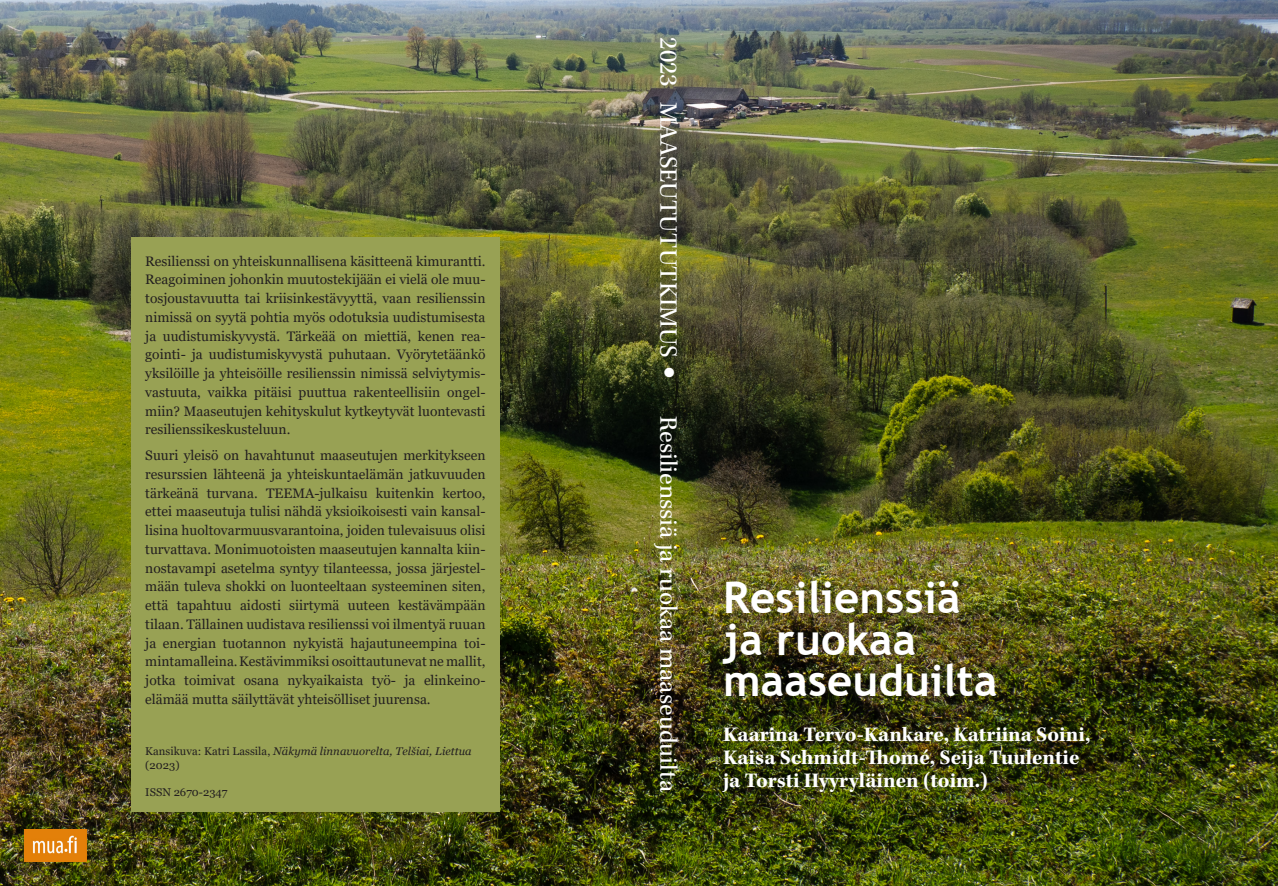
<style>
.page{position:relative;width:1278px;height:886px;background:#fff}
.page>*{position:absolute;margin:0;border:0;box-sizing:border-box;transform-origin:0 0}
.t1{font:700 43.75px/41.2px "Trebuchet MS";letter-spacing:.005em;color:#fff}
.t2{font:25.75px "Kepler Std";color:#fff}
.t3{font:700 21.25px/22.6px "Kepler Std";color:#fff}
.t4{font:13.75px/18.8px "Georgia";color:#231f20;text-align:justify}
.t5{font:11.25px "Georgia";color:#231f20}
.t6{font:italic 11.12px/13.8px "Georgia";letter-spacing:.005em;color:#231f20}
.s1{font-style:normal;font-size:11.25px}
.s2{font-style:normal}
.s3{font-family:"Lato"}
</style>
<div class="page">
<img style="left:0;top:0;width:1278px;height:886px">
<img style="left:25px;top:829px;width:61px;height:33px">
<div style="left:131px;top:237px;width:368px;height:575px;background:#98a154"></div>
<p class="t4" style="left:145px;top:252px;width:342px">Resilienssi on yhteiskunnallisena käsitteenä kimurantti.<br>Reagoiminen johonkin muutostekijään ei vielä ole muu&shy;tosjoustavuutta tai kriisinkestävyyttä, vaan resilienssin nimissä on syytä pohtia myös odotuksia uudistumisesta ja uudistumiskyvystä. Tärkeää on miettiä, kenen rea&shy;gointi- ja uudistumiskyvystä puhutaan. Vyörytetäänkö yksilöille ja yhteisöille resilienssin nimissä selviytymis&shy;vastuuta, vaikka pitäisi puuttua rakenteellisiin ongel&shy;miin? Maaseutujen kehityskulut kytkeytyvät luontevasti resilienssikeskusteluun.</p>
<p class="t4" style="left:145px;top:446px;width:342px">Suuri yleisö on havahtunut maaseutujen merkitykseen resurssien lähteenä ja yhteiskuntaelämän jatkuvuuden tärkeänä turvana. TEEMA-julkaisu kuitenkin kertoo, ettei maaseutuja tulisi nähdä yksioikoisesti vain kansal&shy;lisina huoltovarmuusvarantoina, joiden tulevaisuus olisi turvattava. Monimuotoisten maaseutujen kannalta kiin&shy;nostavampi asetelma syntyy tilanteessa, jossa järjestel&shy;mään tuleva shokki on luonteeltaan systeeminen siten, että tapahtuu aidosti siirtymä uuteen kestävämpään tilaan. Tällainen uudistava resilienssi voi ilmentyä ruuan ja energian tuotannon nykyistä hajautuneempina toi&shy;mintamalleina. Kestävimmiksi osoittautunevat ne mallit, jotka toimivat osana nykyaikaista työ- ja elinkeino&shy;elämää mutta säilyttävät yhteisölliset juurensa.</p>
<p class="t6" style="left:145px;top:745px;width:328px"><span class="s1">Kansiku</span><span class="s2">va: Katri Lassila,</span> Näkymä linnavuorelta, Telšiai, Liettua <span class="s2">(2023</span><span class="s1">)</span></p>
<p class="t5" style="left:145px;top:785px;width:84px">ISSN 2670-2347</p>
<h2 class="t2" style="left:683px;top:37px;width:344px;rotate:90deg">2023 MAASEUTUTUTKIMUS <span class="s3">•</span></h2>
<h2 class="t2" style="left:683px;top:416px;width:378px;rotate:90deg">Resilienssiä ja ruokaa maaseuduilta</h2>
<h1 class="t1" style="left:723px;top:577px;width:276px">Resilienssiä ja ruokaa maaseuduilta</h1>
<h3 class="t3" style="left:723px;top:724px;width:369px">Kaarina Tervo-Kankare, Katriina Soini,<br>Kaisa Schmidt-Thomé, Seija Tuulentie ja Torsti Hyyryläinen (toim.)</h3>
</div>
